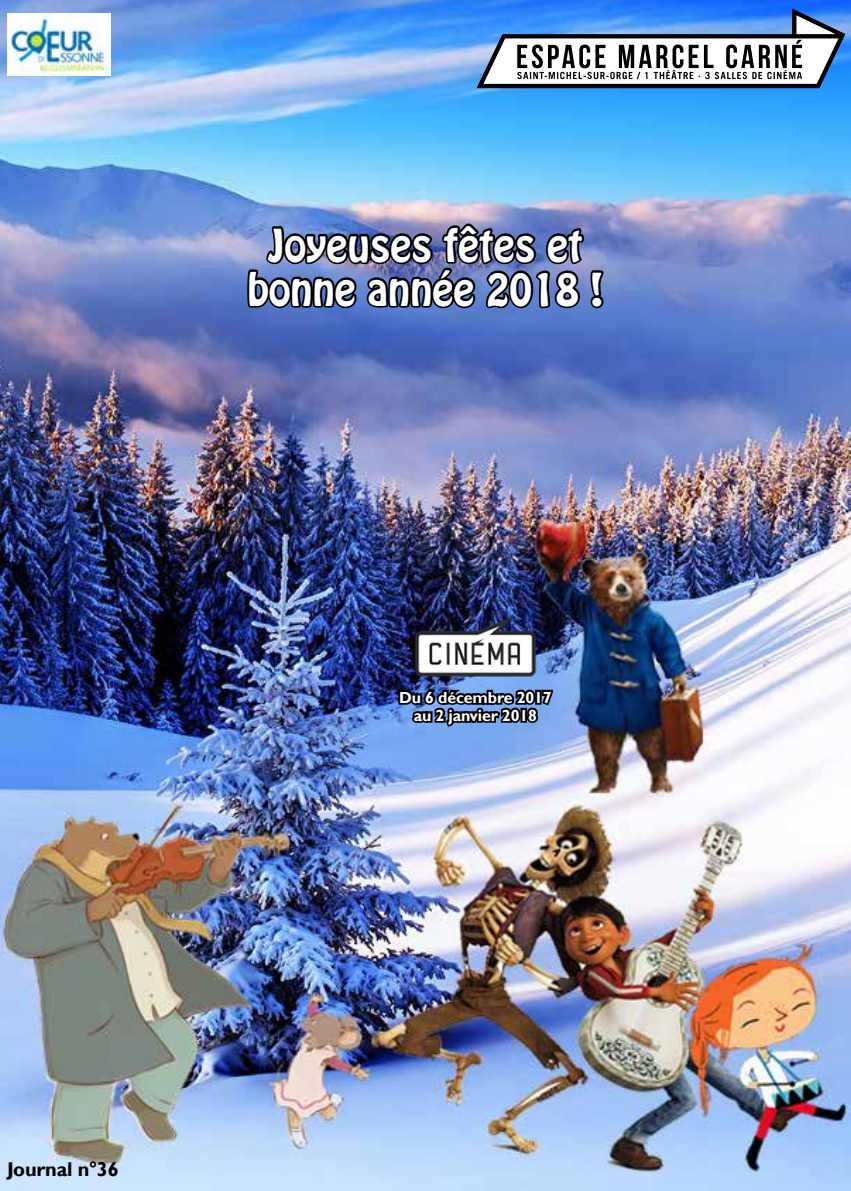
<style>
.page{position:relative;width:851px;height:1191px;background:#fff}
.page>*{position:absolute;margin:0;border:0;box-sizing:border-box;transform-origin:0 0}
.t1{font:40px/44px "Hobo Std";color:#fff;text-align:center}
.t2{font:700 20px "Gill Sans";letter-spacing:-.01em;color:#000}
.t3{font:700 16px/18px "Gill Sans";letter-spacing:-.01em;color:#fff;text-align:center}
</style>
<div class="page">
<img style="left:0;top:0;width:850px;height:1191px">
<svg style="left:476px;top:8px;width:369px;height:80px"></svg>
<img style="left:7px;top:13px;width:104px;height:62px">
<img style="left:404px;top:612px;width:142px;height:74px">
<svg style="left:396px;top:686px;width:159px;height:48px;background:#415a82"></svg>
<img style="left:245px;top:222px;width:360px;height:88px">
<p class="t1" style="left:247px;top:224px;width:357px">Joyeuses fêtes et bonne année 2018 !</p>
<p class="t3" style="left:399px;top:688px;width:154px">Du 6 décembre 2017 au 2 janvier 2018</p>
<p class="t2" style="left:7px;top:1157px;width:113px">Journal n°36</p>
</div>
